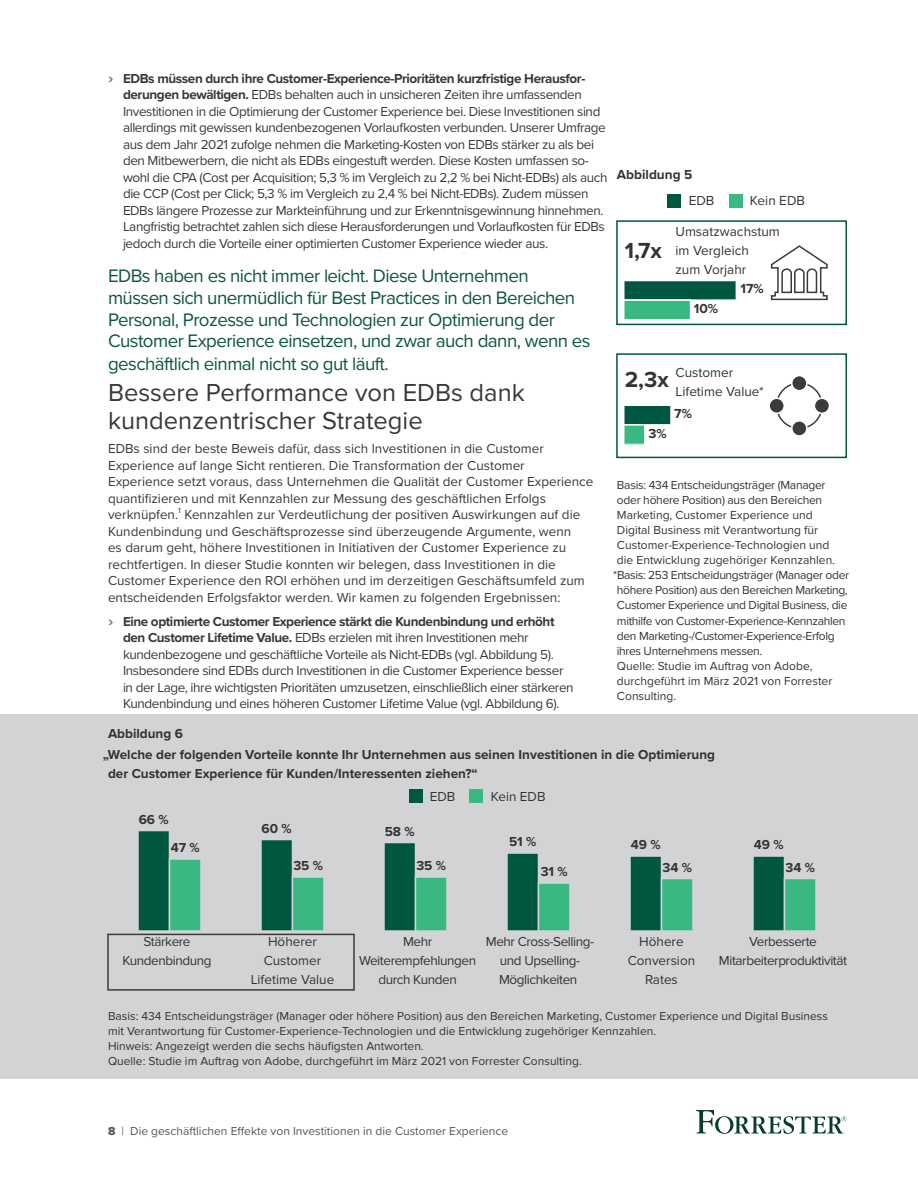
<style>
.page{position:relative;width:918px;height:1188px;background:#fff}
.page>*{position:absolute;margin:0;border:0;box-sizing:border-box;transform-origin:0 0}
.Heading_2{font:25.5px/28.5px "Proxima Nova";color:#383839}
.t1{font:700 22.65px "Proxima Nova";color:#333}
.Call-out_blue{font:18.75px/21.9px "Proxima Nova";letter-spacing:-.03em;color:#0b5640}
.t2{font:13.65px/18.9px "Proxima Nova";color:#333}
.t3{font:700 13.65px "Proxima Nova";color:#333}
.BulletText{font:13.5px/16.5px "Proxima Nova";letter-spacing:-.03em;color:#383839}
.BulletText-2{font:13.5px/16.5px "Proxima Nova";color:#383839}
.t4{font:700 13.5px/20.7px "Proxima Nova";color:#333}
.t5{font:13.5px/18.8px "Proxima Nova";letter-spacing:-.03em;color:#333;text-align:center}
.t6{font:13.5px/18.8px "Proxima Nova";color:#333;text-align:center}
.t7{font:12px/15px "Proxima Nova";color:#333}
.t8{font:12px "Proxima Nova";letter-spacing:-.03em;color:#333}
.t9{font:12px "Proxima Nova";letter-spacing:-.025em;color:#333}
.t10{font:12px "Proxima Nova";color:#57585a}
.s1{font-family:"Proxima Nova Extrabld";font-size:15px;color:#808285}
.s2{font-weight:700}
.s3{font-weight:400}
.s4{font-family:"Proxima Nova Extrabld"}
</style>
<div class="page">
<svg style="left:696px;top:1110px;width:150px;height:24px"></svg>
<div style="left:0;top:714px;width:918px;height:365px;background:#d1d3d4"></div>
<div style="left:409px;top:789px;width:13px;height:14px;background:#005740"></div>
<div style="left:470px;top:789px;width:13px;height:14px;background:#39b881"></div>
<svg style="left:138px;top:831px;width:63px;height:100px"></svg>
<svg style="left:261px;top:840px;width:63px;height:91px"></svg>
<svg style="left:384px;top:843px;width:63px;height:88px"></svg>
<svg style="left:507px;top:853px;width:63px;height:78px"></svg>
<svg style="left:630px;top:856px;width:63px;height:75px"></svg>
<svg style="left:753px;top:856px;width:63px;height:75px"></svg>
<div style="left:107px;top:934px;width:248px;height:57px;border:2px solid #3b3b3c"></div>
<div style="left:668px;top:194px;width:13px;height:13px;background:#005740"></div>
<div style="left:729px;top:194px;width:13px;height:13px;background:#39b881"></div>
<svg style="left:770px;top:245px;width:58px;height:56px"></svg>
<div style="left:792px;top:376px;width:15px;height:15px;background:#3b3b3c;border-radius:50%"></div>
<div style="left:791px;top:375px;width:17px;height:16px;border:2px solid #fff;border-radius:50%"></div>
<div style="left:792px;top:421px;width:15px;height:15px;background:#3b3b3c;border-radius:50%"></div>
<div style="left:791px;top:420px;width:17px;height:17px;border:2px solid #fff;border-radius:50%"></div>
<div style="left:814px;top:398px;width:15px;height:15px;background:#3b3b3c;border-radius:50%"></div>
<div style="left:814px;top:397px;width:16px;height:17px;border:2px solid #fff;border-radius:50%"></div>
<div style="left:769px;top:398px;width:15px;height:15px;background:#3b3b3c;border-radius:50%"></div>
<div style="left:768px;top:397px;width:17px;height:17px;border:2px solid #fff;border-radius:50%"></div>
<div style="left:616px;top:220px;width:231px;height:105px;border:2px solid #005740"></div>
<div style="left:616px;top:353px;width:231px;height:105px;border:2px solid #005740"></div>
<svg style="left:624px;top:281px;width:112px;height:38px"></svg>
<svg style="left:624px;top:406px;width:47px;height:39px"></svg>
<p class="BulletText" style="left:123px;top:69px;width:486px;text-indent:-15px"><span class="s1">›</span> <span class="s2">EDBs müssen durch ihre Customer-Experience-Prioritäten kurzfristige Herausfor&shy;derungen bewältigen.</span> EDBs behalten auch in unsicheren Zeiten ihre umfassenden Investitionen in die Optimierung der Customer Experience bei. Diese Investitionen sind allerdings mit gewissen kundenbezogenen Vorlaufkosten verbunden. Unserer Umfrage aus dem Jahr 2021 zufolge nehmen die Marketing-Kosten von EDBs stärker zu als bei den Mitbewerbern, die nicht als EDBs eingestuft werden. Diese Kosten umfassen so&shy;wohl die CPA (Cost per Acquisition; 5,3 % im Vergleich zu 2,2 % bei Nicht-EDBs) als auch die CCP (Cost per Click; 5,3 % im Vergleich zu 2,4 % bei Nicht-EDBs). Zudem müssen EDBs längere Prozesse zur Markteinführung und zur Erkenntnisgewinnung hinnehmen.<br>Langfristig betrachtet zahlen sich diese Herausforderungen und Vorlaufkosten für EDBs jedoch durch die Vorteile einer optimierten Customer Experience wieder aus.</p>
<p class="t3" style="left:617px;top:164px;width:77px">Abbildung 5</p>
<p class="t2" style="left:689px;top:190px;width:27px">EDB</p>
<p class="t2" style="left:750px;top:190px;width:57px">Kein EDB</p>
<p class="t2" style="left:676px;top:222px;width:106px">Umsatzwachstum im Vergleich<br>zum Vorjahr</p>
<p class="t3" style="left:694px;top:298px;width:26px">10%</p>
<p class="t1" style="left:625px;top:233px;width:39px">1,7x</p>
<p class="Call-out_blue" style="left:108px;top:264px;width:484px">EDBs haben es nicht immer leicht. Diese Unternehmen müssen sich unermüdlich für Best Practices in den Bereichen Personal, Prozesse und Technologien zur Optimierung der Customer Experience einsetzen, und zwar auch dann, wenn es geschäftlich einmal nicht so gut läuft.</p>
<h3 class="Heading_2" style="left:108px;top:377px;width:418px">Bessere Performance von EDBs dank kundenzentrischer Strategie</h3>
<p class="BulletText-2" style="left:108px;top:440px;width:487px">EDBs sind der beste Beweis dafür, dass sich Investitionen in die Customer Experience auf lange Sicht rentieren. Die Transformation der Customer Experience setzt voraus, dass Unternehmen die Qualität der Customer Experience quantifizieren und mit Kennzahlen zur Messung des geschäftlichen Erfolgs verknüpfen.<sup>1</sup> Kennzahlen zur Verdeutlichung der positiven Auswirkungen auf die Kundenbindung und Geschäftsprozesse sind überzeugende Argumente, wenn<br>es darum geht, höhere Investitionen in Initiativen der Customer Experience zu rechtfertigen. In dieser Studie konnten wir belegen, dass Investitionen in die Customer Experience den ROI erhöhen und im derzeitigen Geschäftsumfeld zum entscheidenden Erfolgsfaktor werden. Wir kamen zu folgenden Ergebnissen:</p>
<p class="BulletText" style="left:123px;top:612px;width:452px;text-indent:-15px"><span class="s1">›</span> <span class="s2">Eine optimierte Customer Experience stärkt die Kundenbindung und erhöht den Customer Lifetime Value.</span> EDBs erzielen mit ihren Investitionen mehr kundenbezogene und geschäftliche Vorteile als Nicht-EDBs (vgl. Abbildung 5).<br>Insbesondere sind EDBs durch Investitionen in die Customer Experience besser in der Lage, ihre wichtigsten Prioritäten umzusetzen, einschließlich einer stärkeren Kundenbindung und eines höheren Customer Lifetime Value (vgl. Abbildung 6).</p>
<p class="t3" style="left:741px;top:279px;width:25px">17%</p>
<p class="t2" style="left:676px;top:362px;width:90px">Customer<br>Lifetime Value*</p>
<p class="t1" style="left:625px;top:363px;width:46px">2,3x</p>
<p class="t3" style="left:674px;top:403px;width:19px">7%</p>
<p class="t3" style="left:649px;top:423px;width:20px">3%</p>
<p class="t9" style="left:617px;top:476px;width:210px">Basis: 434 Entscheidungsträger (Manager</p>
<p class="t9" style="left:617px;top:491px;width:207px">oder höhere Position) aus den Bereichen</p>
<p class="t7" style="left:617px;top:507px;width:197px">Marketing, Customer Experience und</p>
<p class="t7" style="left:617px;top:522px;width:203px">Digital Business mit Verantwortung für</p>
<p class="t7" style="left:617px;top:537px;width:214px">Customer-Experience-Technologien und</p>
<p class="t7" style="left:617px;top:552px;width:220px">die Entwicklung zugehöriger Kennzahlen.</p>
<p class="t8" style="left:613px;top:566px;width:237px">*Basis: 253 Entscheidungsträger (Manager oder</p>
<p class="t8" style="left:617px;top:581px;width:232px">höhere Position) aus den Bereichen Marketing,</p>
<p class="t8" style="left:617px;top:597px;width:232px">Customer Experience und Digital Business, die</p>
<p class="t8" style="left:617px;top:612px;width:230px">mithilfe von Customer-Experience-Kennzahlen</p>
<p class="t8" style="left:617px;top:627px;width:219px">den Marketing-/Customer-Experience-Erfolg</p>
<p class="t8" style="left:617px;top:642px;width:147px">ihres Unternehmens messen.</p>
<p class="t7" style="left:617px;top:658px;width:197px">Quelle: Studie im Auftrag von Adobe,</p>
<p class="t7" style="left:617px;top:673px;width:217px">durchgeführt im März 2021 von Forrester</p>
<p class="t7" style="left:617px;top:688px;width:61px">Consulting.</p>
<p class="t4" style="left:103px;top:724px;width:614px;text-indent:5px">Abbildung 6<br>„Welche der folgenden Vorteile konnte Ihr Unternehmen aus seinen Investitionen in die Optimierung</p>
<p class="t4" style="left:430px;top:762px;width:49px;line-height:22.8px;text-indent:-322px">der Customer Experience für Kunden/Interessenten ziehen?“<br><span class="s3">EDB</span></p>
<p class="t5" style="left:491px;top:787px;width:56px">Kein EDB</p>
<p class="t4" style="left:139px;top:809px;width:32px">66 %</p>
<p class="t4" style="left:171px;top:838px;width:31px">47 %</p>
<p class="t4" style="left:262px;top:818px;width:32px">60 %</p>
<p class="t4" style="left:293px;top:856px;width:31px">35 %</p>
<p class="t4" style="left:385px;top:821px;width:32px">58 %</p>
<p class="t4" style="left:416px;top:856px;width:31px">35 %</p>
<p class="t4" style="left:509px;top:832px;width:29px">51 %</p>
<p class="t4" style="left:541px;top:862px;width:29px">31 %</p>
<p class="t4" style="left:631px;top:835px;width:31px">49 %</p>
<p class="t4" style="left:662px;top:857px;width:31px">34 %</p>
<p class="t4" style="left:754px;top:835px;width:31px">49 %</p>
<p class="t4" style="left:785px;top:858px;width:31px">34 %</p>
<p class="t5" style="left:122px;top:933px;width:91px">Stärkere<br>Kundenbindung</p>
<p class="t6" style="left:251px;top:933px;width:85px">Höherer<br>Customer<br>Lifetime Value</p>
<p class="t5" style="left:359px;top:933px;width:118px">Mehr<br>Weiterempfehlungen durch Kunden</p>
<p class="t5" style="left:486px;top:933px;width:110px">Mehr Cross-Selling&shy;und Upselling-<br>Möglichkeiten</p>
<p class="t6" style="left:628px;top:933px;width:69px">Höhere<br>Conversion<br>Rates</p>
<p class="t5" style="left:719px;top:933px;width:130px">Verbesserte<br>Mitarbeiterproduktivität</p>
<p class="t7" style="left:108px;top:1009px;width:722px">Basis: 434 Entscheidungsträger (Manager oder höhere Position) aus den Bereichen Marketing, Customer Experience und Digital Business mit Verantwortung für Customer-Experience-Technologien und die Entwicklung zugehöriger Kennzahlen.<br>Hinweis: Angezeigt werden die sechs häufigsten Antworten.<br>Quelle: Studie im Auftrag von Adobe, durchgeführt im März 2021 von Forrester Consulting.</p>
<p class="t10" style="left:108px;top:1122px;width:402px"><span class="s4">8</span> | Die geschäftlichen Effekte von Investitionen in die Customer Experience</p>
</div>
